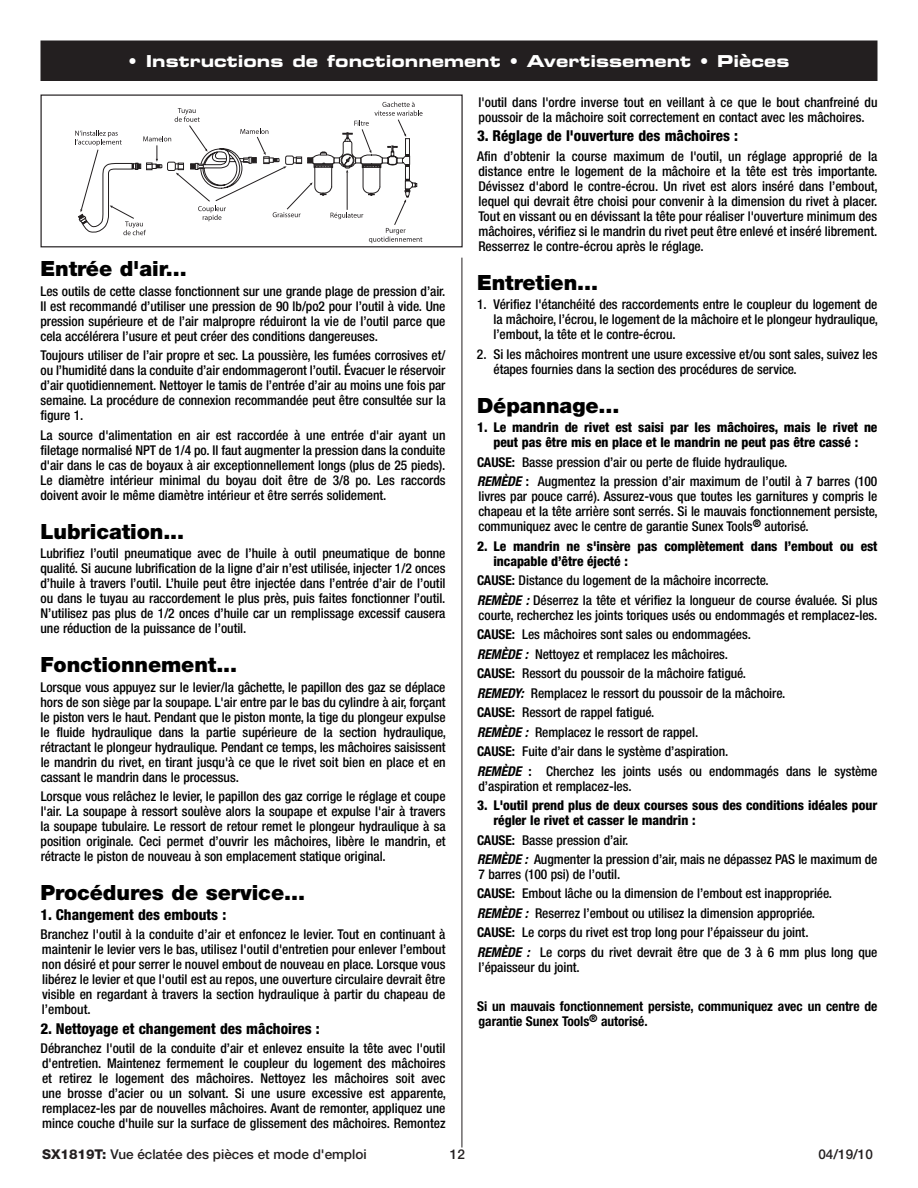
<style>
.page{position:relative;width:918px;height:1188px;background:#fff}
.page>*{position:absolute;margin:0;border:0;box-sizing:border-box;transform-origin:0 0}
.t1{font:900 21px "Helvetica Neue LT Std";letter-spacing:-.005em;color:#000}
.t2{font:16.5px "Eurostile LT Std Bold Ex 2";color:#fff}
.t3{font:800 condensed 15px "Helvetica Neue LT Std";color:#000}
.t4{font:500 condensed 13.5px/15px "Helvetica Neue LT Std";letter-spacing:-.005em;color:#000;text-align:justify}
.t5{font:800 condensed 13.5px/15px "Helvetica Neue LT Std";letter-spacing:-.005em;color:#000}
.t6{font:700 condensed 13.5px/15px "Helvetica Neue LT Std";letter-spacing:-.005em;color:#000}
.t7{font:500 13.5px "Helvetica Neue LT Std";color:#231f20}
.s1{font-weight:700}
.s2{font-weight:700;font-style:italic}
.s3{font-weight:800}
</style>
<div class="page">
<div style="left:40px;top:95px;width:423px;height:152px;border:1px solid #231f20"></div>
<hr style="left:462px;top:258px;width:1px;height:890px;background:#231f20">
<div style="left:41px;top:41px;width:836px;height:39px;background:#231f20"></div>
<div style="left:40px;top:40px;width:838px;height:41px;border:2px solid #231f20"></div>
<svg style="left:75px;top:102px;width:348px;height:141px"></svg>
<p class="t2" style="left:129px;top:50px;width:662px">• Instructions de fonctionnement • Avertissement • Pièces</p>
<h1 class="t1" style="left:40px;top:256px;width:148px">Entrée d'air...</h1>
<p class="t4" style="left:40px;top:283px;width:407px">Les outils de cette classe fonctionnent sur une grande plage de pression d’air.<br>Il est recommandé d’utiliser une pression de 90 lb/po2 pour l’outil à vide. Une pression supérieure et de l’air malpropre réduiront la vie de l’outil parce que cela accélérera l’usure et peut créer des conditions dangereuses.</p>
<p class="t4" style="left:40px;top:348px;width:407px">Toujours utiliser de l’air propre et sec. La poussière, les fumées corrosives et/ ou l’humidité dans la conduite d’air endommageront l’outil. Évacuer le réservoir d’air quotidiennement. Nettoyer le tamis de l’entrée d’air au moins une fois par semaine. La procédure de connexion recommandée peut être consultée sur la figure 1.</p>
<p class="t4" style="left:40px;top:427px;width:407px">La source d'alimentation en air est raccordée à une entrée d'air ayant un filetage normalisé NPT de 1/4 po. Il faut augmenter la pression dans la conduite d'air dans le cas de boyaux à air exceptionnellement longs (plus de 25 pieds).<br>Le diamètre intérieur minimal du boyau doit être de 3/8 po. Les raccords doivent avoir le même diamètre intérieur et être serrés solidement.</p>
<h1 class="t1" style="left:40px;top:519px;width:145px">Lubrication...</h1>
<p class="t4" style="left:40px;top:546px;width:407px">Lubrifiez l’outil pneumatique avec de l’huile à outil pneumatique de bonne qualité. Si aucune lubrification de la ligne d’air n’est utilisée, injecter 1/2 onces d’huile à travers l’outil. L’huile peut être injectée dans l’entrée d’air de l’outil ou dans le tuyau au raccordement le plus près, puis faites fonctionner l’outil.<br>N’utilisez pas plus de 1/2 onces d’huile car un remplissage excessif causera une réduction de la puissance de l’outil.</p>
<h1 class="t1" style="left:40px;top:652px;width:198px">Fonctionnement...</h1>
<p class="t4" style="left:40px;top:679px;width:407px">Lorsque vous appuyez sur le levier/la gâchette, le papillon des gaz se déplace hors de son siège par la soupape. L'air entre par le bas du cylindre à air, forçant le piston vers le haut. Pendant que le piston monte, la tige du plongeur expulse le fluide hydraulique dans la partie supérieure de la section hydraulique, rétractant le plongeur hydraulique. Pendant ce temps, les mâchoires saisissent le mandrin du rivet, en tirant jusqu'à ce que le rivet soit bien en place et en cassant le mandrin dans le processus.</p>
<p class="t4" style="left:41px;top:789px;width:407px">Lorsque vous relâchez le levier, le papillon des gaz corrige le réglage et coupe l'air. La soupape à ressort soulève alors la soupape et expulse l'air à travers la soupape tubulaire. Le ressort de retour remet le plongeur hydraulique à sa position originale. Ceci permet d’ouvrir les mâchoires, libère le mandrin, et rétracte le piston de nouveau à son emplacement statique original.</p>
<h1 class="t1" style="left:40px;top:880px;width:266px">Procédures de service...</h1>
<p class="t3" style="left:40px;top:905px;width:187px">1. Changement des embouts :</p>
<p class="t4" style="left:40px;top:927px;width:407px">Branchez l'outil à la conduite d’air et enfoncez le levier. Tout en continuant à maintenir le levier vers le bas, utilisez l'outil d'entretien pour enlever l’embout non désiré et pour serrer le nouvel embout de nouveau en place. Lorsque vous libérez le levier et que l'outil est au repos, une ouverture circulaire devrait être visible en regardant à travers la section hydraulique à partir du chapeau de l’embout.</p>
<p class="t3" style="left:40px;top:1019px;width:281px">2. Nettoyage et changement des mâchoires :</p>
<p class="t4" style="left:40px;top:1041px;width:407px">Débranchez l'outil de la conduite d’air et enlevez ensuite la tête avec l'outil d'entretien. Maintenez fermement le coupleur du logement des mâchoires et retirez le logement des mâchoires. Nettoyez les mâchoires soit avec une brosse d’acier ou un solvant. Si une usure excessive est apparente, remplacez-les par de nouvelles mâchoires. Avant de remonter, appliquez une mince couche d'huile sur la surface de glissement des mâchoires. Remontez</p>
<p class="t4" style="left:479px;top:94px;width:401px">l'outil dans l'ordre inverse tout en veillant à ce que le bout chanfreiné du poussoir de la mâchoire soit correctement en contact avec les mâchoires.</p>
<p class="t3" style="left:477px;top:126px;width:263px">3. Réglage de l'ouverture des mâchoires :</p>
<p class="t4" style="left:477px;top:148px;width:402px">Afin d’obtenir la course maximum de l'outil, un réglage approprié de la distance entre le logement de la mâchoire et la tête est très importante.<br>Dévissez d'abord le contre-écrou. Un rivet est alors inséré dans l’embout, lequel qui devrait être choisi pour convenir à la dimension du rivet à placer.<br>Tout en vissant ou en dévissant la tête pour réaliser l'ouverture minimum des mâchoires, vérifiez si le mandrin du rivet peut être enlevé et inséré librement.<br>Resserrez le contre-écrou après le réglage.</p>
<h1 class="t1" style="left:477px;top:270px;width:123px">Entretien...</h1>
<p class="t4" style="left:493px;top:297px;width:386px;text-indent:-16px">1. Vérifiez l'étanchéité des raccordements entre le coupleur du logement de la mâchoire, l’écrou, le logement de la mâchoire et le plongeur hydraulique, l’embout, la tête et le contre-écrou.</p>
<p class="t4" style="left:493px;top:346px;width:385px;text-indent:-16px">2. Si les mâchoires montrent une usure excessive et/ou sont sales, suivez les étapes fournies dans la section des procédures de service.</p>
<h1 class="t1" style="left:477px;top:393px;width:144px">Dépannage...</h1>
<p class="t5" style="left:477px;top:420px;width:402px;text-align:center">1. Le mandrin de rivet est saisi par les mâchoires, mais le rivet ne peut pas être mis en place et le mandrin ne peut pas être cassé :</p>
<p class="t4" style="left:477px;top:452px;width:402px;line-height:19.5px"><span class="s1">CAUSE:</span> Basse pression d’air ou perte de fluide hydraulique.<br><span class="s2">REMÈDE</span> <span class="s1">:</span> Augmentez la pression d’air maximum de l’outil à 7 barres (100</p>
<p class="t4" style="left:478px;top:489px;width:401px">livres par pouce carré). Assurez-vous que toutes les garnitures y compris le chapeau et la tête arrière sont serrés. Si le mauvais fonctionnement persiste, communiquez avec le centre de garantie Sunex Tools<sup>®</sup> autorisé.</p>
<p class="t5" style="left:494px;top:538px;width:385px;text-indent:-16px">2. Le mandrin ne s'insère pas complètement dans l’embout ou est incapable d’être éjecté :</p>
<p class="t4" style="left:477px;top:570px;width:402px;line-height:19.5px"><span class="s1">CAUSE:</span> Distance du logement de la mâchoire incorrecte.<br><span class="s2">REMÈDE :</span> Déserrez la tête et vérifiez la longueur de course évaluée. Si plus</p>
<p class="t4" style="left:477px;top:605px;width:402px;line-height:19.5px;text-align:left">courte, recherchez les joints toriques usés ou endommagés et remplacez-les.<br><span class="s1">CAUSE:</span> Les mâchoires sont sales ou endommagées.<br><span class="s2">REMÈDE :</span> Nettoyez et remplacez les mâchoires.<br><span class="s1">CAUSE:</span> Ressort du poussoir de la mâchoire fatigué.<br><span class="s2">REMEDY:</span> Remplacez le ressort du poussoir de la mâchoire.<br><span class="s1">CAUSE:</span> Ressort de rappel fatigué.<br><span class="s2">REMÈDE :</span> Remplacez le ressort de rappel.<br><span class="s1">CAUSE:</span> Fuite d’air dans le système d’aspiration.<br><span class="s2">REMÈDE</span> <span class="s1">:</span> Cherchez les joints usés ou endommagés dans le système</p>
<p class="t4" style="left:479px;top:778px;width:155px">d’aspiration et remplacez-les.</p>
<p class="t5" style="left:494px;top:797px;width:385px;text-indent:-16px">3. L'outil prend plus de deux courses sous des conditions idéales pour régler le rivet et casser le mandrin :</p>
<p class="t4" style="left:477px;top:830px;width:402px;line-height:19.5px"><span class="s1">CAUSE:</span> Basse pression d’air.<br><span class="s2">REMÈDE :</span> Augmenter la pression d’air, mais ne dépassez PAS le maximum de</p>
<p class="t4" style="left:477px;top:864px;width:402px;line-height:19.5px;text-align:left">7 barres (100 psi) de l’outil.<br><span class="s1">CAUSE:</span> Embout lâche ou la dimension de l’embout est inappropriée.<br><span class="s2">REMÈDE :</span> Reserrez l’embout ou utilisez la dimension appropriée.<br><span class="s1">CAUSE:</span> Le corps du rivet est trop long pour l’épaisseur du joint.<br><span class="s2">REMÈDE :</span> Le corps du rivet devrait être que de 3 à 6 mm plus long que</p>
<p class="t4" style="left:479px;top:960px;width:103px">l’épaisseur du joint.</p>
<p class="t6" style="left:477px;top:999px;width:402px">Si un mauvais fonctionnement persiste, communiquez avec un centre de garantie Sunex Tools<sup>®</sup> autorisé.</p>
<p class="t7" style="left:42px;top:1147px;width:326px"><span class="s3">SX1819T:</span> Vue éclatée des pièces et mode d'emploi</p>
<p class="t7" style="left:450px;top:1147px;width:17px">12</p>
<p class="t7" style="left:818px;top:1147px;width:56px">04/19/10</p>
</div>
